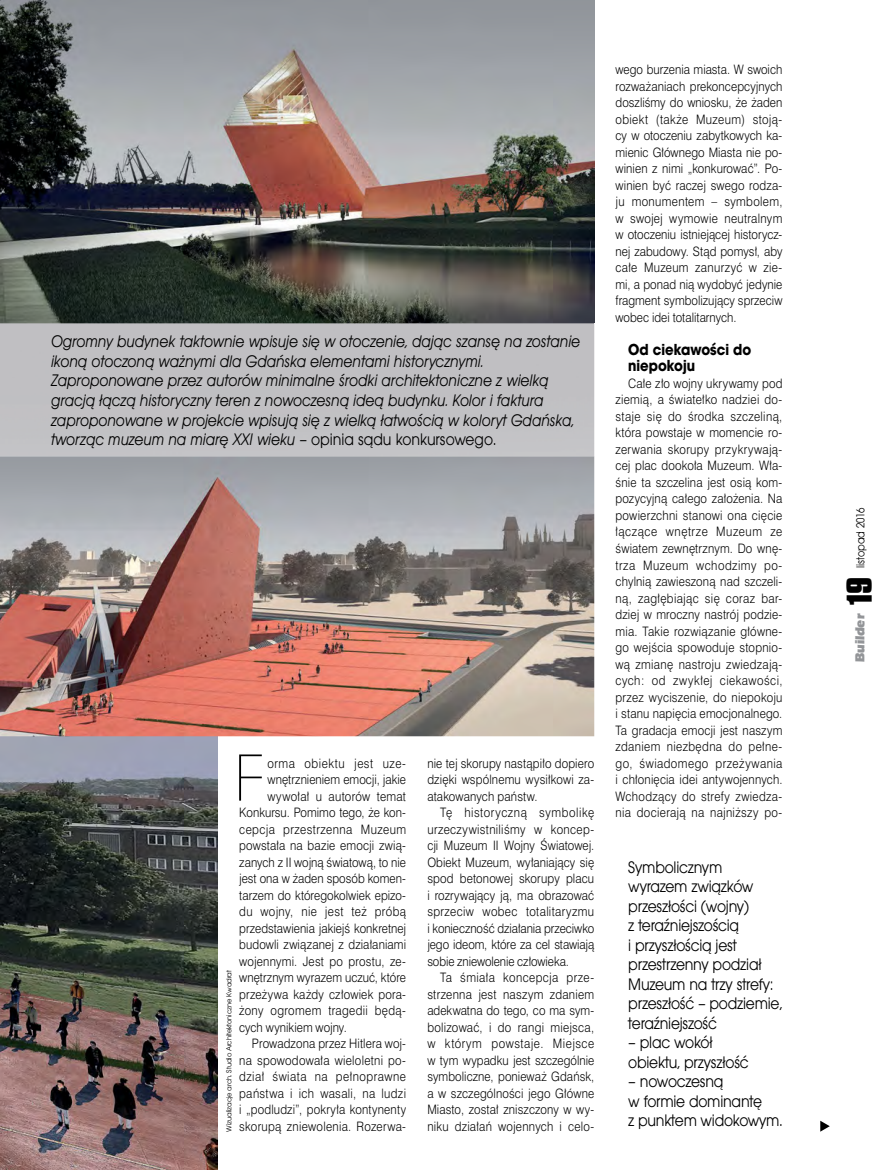
<style>
.page{position:relative;width:893px;height:1170px;background:#fff}
.page>*{position:absolute;margin:0;border:0;box-sizing:border-box;transform-origin:0 0}
.t1{font:69.15px "Avant Gar Got Itc TEE Extr Ligh";color:#000}
.t2{font:700 30px "Compacta PL";color:#000;scale:1.2 1}
.t3{font:17.25px/19.5px "Avant Gar Got Itc TEE Book Obli";letter-spacing:-.005em;color:#000;scale:.9 1}
.t4{font:17.25px/19.5px "Avant Gar Got Itc TEE";letter-spacing:-.015em;color:#000;scale:.9 1}
.t5{font:700 16.5px/16.5px "Avant Gar Got Itc TEE";color:#000;scale:.9 1}
.t6{font:13.5px "Eras Itc PEE Ultr";letter-spacing:.02em;color:#939598;scale:.96 1}
.t7{font:12px/16.5px "Swis 721 Lt PL";letter-spacing:.015em;color:#000;text-align:justify;scale:.9 1}
.t8{font:12px "Swis 721 Lt PL";letter-spacing:.035em;color:#000;scale:.9 1}
.t9{font:12px "Swis 721 Lt PL";letter-spacing:.045em;color:#000;scale:.9 1}
.t10{font:12px "Swis 721 Lt PL";letter-spacing:.04em;color:#000;scale:.9 1}
.t11{font:12px "Avant Gar Got Itc TEE";color:#000;scale:.9 1}
.t12{font:7.5px "Avant Gar Got Itc TEE";letter-spacing:-.015em;color:#000}
.s1{font-family:"Avant Gar Got Itc TEE"}
</style>
<div class="page">
<svg style="left:820px;top:1120px;width:10px;height:11px"></svg>
<img style="left:0;top:736px;width:218px;height:433px">
<img style="left:0;top:0;width:594px;height:736px">
<img style="left:0;top:323px;width:1px;height:133px">
<p class="t3" style="left:51px;top:332px;width:590px">Ogromny budynek taktownie wpisuje się w otoczenie, dając szansę na zostanie ikoną otoczoną ważnymi dla Gdańska elementami historycznymi.<br>Zaproponowane przez autorów minimalne środki architektoniczne z wielką gracją łączą historyczny teren z nowoczesną ideą budynku. Kolor i faktura zaproponowane w projekcie wpisują się z wielką łatwością w koloryt Gdańska, tworząc muzeum na miarę XXI wieku <span class="s1">– opinia sądu konkursowego.</span></p>
<h1 class="t1" style="left:234px;top:739px;width:32px">F</h1>
<p class="t9" style="left:267px;top:755px;width:156px">orma obiektu jest uze-</p>
<p class="t7" style="left:267px;top:771px;width:156px">wnętrznieniem emocji, jakie</p>
<p class="t7" style="left:267px;top:787px;width:155px">wywołał u autorów temat</p>
<p class="t7" style="left:239px;top:804px;width:187px">Konkursu. Pomimo tego, że kon-</p>
<p class="t10" style="left:239px;top:821px;width:187px">cepcja przestrzenna Muzeum</p>
<p class="t7" style="left:239px;top:837px;width:187px">powstała na bazie emocji zwią-</p>
<p class="t7" style="left:239px;top:853px;width:187px">zanych z II wojną światową, to nie</p>
<p class="t7" style="left:239px;top:870px;width:187px">jest ona w żaden sposób komen-</p>
<p class="t7" style="left:239px;top:886px;width:187px">tarzem do któregokolwiek epizo-</p>
<p class="t8" style="left:239px;top:903px;width:187px">du wojny, nie jest też próbą</p>
<p class="t7" style="left:239px;top:919px;width:187px">przedstawienia jakiejś konkretnej</p>
<p class="t7" style="left:239px;top:936px;width:187px">budowli związanej z działaniami</p>
<p class="t7" style="left:239px;top:952px;width:187px">wojennymi. Jest po prostu, ze-</p>
<p class="t7" style="left:239px;top:969px;width:187px">wnętrznym wyrazem uczuć, które</p>
<p class="t7" style="left:239px;top:985px;width:187px">przeżywa każdy człowiek pora-</p>
<p class="t7" style="left:239px;top:1002px;width:187px">żony ogromem tragedii będą-</p>
<p class="t7" style="left:239px;top:1018px;width:121px">cych wynikiem wojny.</p>
<p class="t7" style="left:252px;top:1035px;width:173px">Prowadzona przez Hitlera woj-</p>
<p class="t7" style="left:239px;top:1051px;width:187px">na spowodowała wieloletni po-</p>
<p class="t9" style="left:239px;top:1068px;width:187px">dział świata na pełnoprawne</p>
<p class="t8" style="left:239px;top:1085px;width:187px">państwa i ich wasali, na ludzi</p>
<p class="t7" style="left:239px;top:1101px;width:187px">i „podludzi”, pokryła kontynenty</p>
<p class="t7" style="left:239px;top:1117px;width:187px">skorupą zniewolenia. Rozerwa-</p>
<p class="t12" style="left:225px;top:1131px;width:163px;rotate:-90deg">Wizualizacje arch. Studio Architektoniczne Kwadrat</p>
<p class="t7" style="left:427px;top:754px;width:187px">nie tej skorupy nastąpiło dopiero dzięki wspólnemu wysiłkowi za&shy;atakowanych państw.</p>
<p class="t7" style="left:427px;top:804px;width:187px;text-indent:13px">Tę historyczną symbolikę urzeczywistniliśmy w koncep&shy;cji Muzeum II Wojny Światowej.<br>Obiekt Muzeum, wyłaniający się spod betonowej skorupy placu i rozrywający ją, ma obrazować sprzeciw wobec totalitaryzmu i konieczność działania przeciwko jego ideom, które za cel stawiają sobie zniewolenie człowieka.</p>
<p class="t7" style="left:427px;top:969px;width:187px;text-indent:13px">Ta śmiała koncepcja prze&shy;strzenna jest naszym zdaniem adekwatna do tego, co ma sym&shy;bolizować, i do rangi miejsca, w którym powstaje. Miejsce w tym wypadku jest szczególnie symboliczne, ponieważ Gdańsk, a w szczególności jego Główne Miasto, został zniszczony w wy&shy;niku działań wojennych i celo-</p>
<p class="t7" style="left:615px;top:61px;width:187px">wego burzenia miasta. W swoich rozważaniach prekoncepcyjnych doszliśmy do wniosku, że żaden obiekt (także Muzeum) stoją&shy;cy w otoczeniu zabytkowych ka&shy;mienic Głównego Miasta nie po&shy;winien z nimi „konkurować”. Po&shy;winien być raczej swego rodza&shy;ju monumentem – symbolem, w swojej wymowie neutralnym w otoczeniu istniejącej historycz&shy;nej zabudowy. Stąd pomysł, aby całe Muzeum zanurzyć w zie&shy;mi, a ponad nią wydobyć jedynie fragment symbolizujący sprzeciw wobec idei totalitarnych.</p>
<h3 class="t5" style="left:628px;top:341px;width:138px">Od ciekawości do niepokoju</h3>
<p class="t7" style="left:615px;top:375px;width:187px;text-indent:13px">Całe zło wojny ukrywamy pod ziemią, a światełko nadziei do&shy;staje się do środka szczeliną, która powstaje w momencie ro&shy;zerwania skorupy przykrywają&shy;cej plac dookoła Muzeum. Wła&shy;śnie ta szczelina jest osią kom&shy;pozycyjną całego założenia. Na powierzchni stanowi ona cięcie łączące wnętrze Muzeum ze światem zewnętrznym. Do wnę&shy;trza Muzeum wchodzimy po&shy;chylnią zawieszoną nad szczeli&shy;ną, zagłębiając się coraz bar&shy;dziej w mroczny nastrój podzie&shy;mia. Takie rozwiązanie główne&shy;go wejścia spowoduje stopnio&shy;wą zmianę nastroju zwiedzają&shy;cych: od zwykłej ciekawości, przez wyciszenie, do niepokoju i stanu napięcia emocjonalnego.<br>Ta gradacja emocji jest naszym zdaniem niezbędna do pełne&shy;go, świadomego przeżywania i chłonięcia idei antywojennych.<br>Wchodzący do strefy zwiedza&shy;nia docierają na najniższy po-</p>
<h3 class="t4" style="left:628px;top:857px;width:173px">Symbolicznym wyrazem związków przeszłości (wojny)<br>z teraźniejszością<br>i przyszłością jest przestrzenny podział<br>Muzeum na trzy strefy: przeszłość – podziemie, teraźniejszość</h3>
<h3 class="t4" style="left:628px;top:1032px;width:135px">– plac wokół obiektu, przyszłość</h3>
<h3 class="t4" style="left:628px;top:1071px;width:173px">– nowoczesną<br>w formie dominantę<br>z punktem widokowym.</h3>
<p class="t11" style="left:853px;top:568px;width:69px;rotate:-90deg">listopad 2016</p>
<h2 class="t2" style="left:841px;top:605px;width:25px;rotate:-90deg">19</h2>
<p class="t6" style="left:853px;top:662px;width:52px;rotate:-90deg">Builder</p>
</div>
